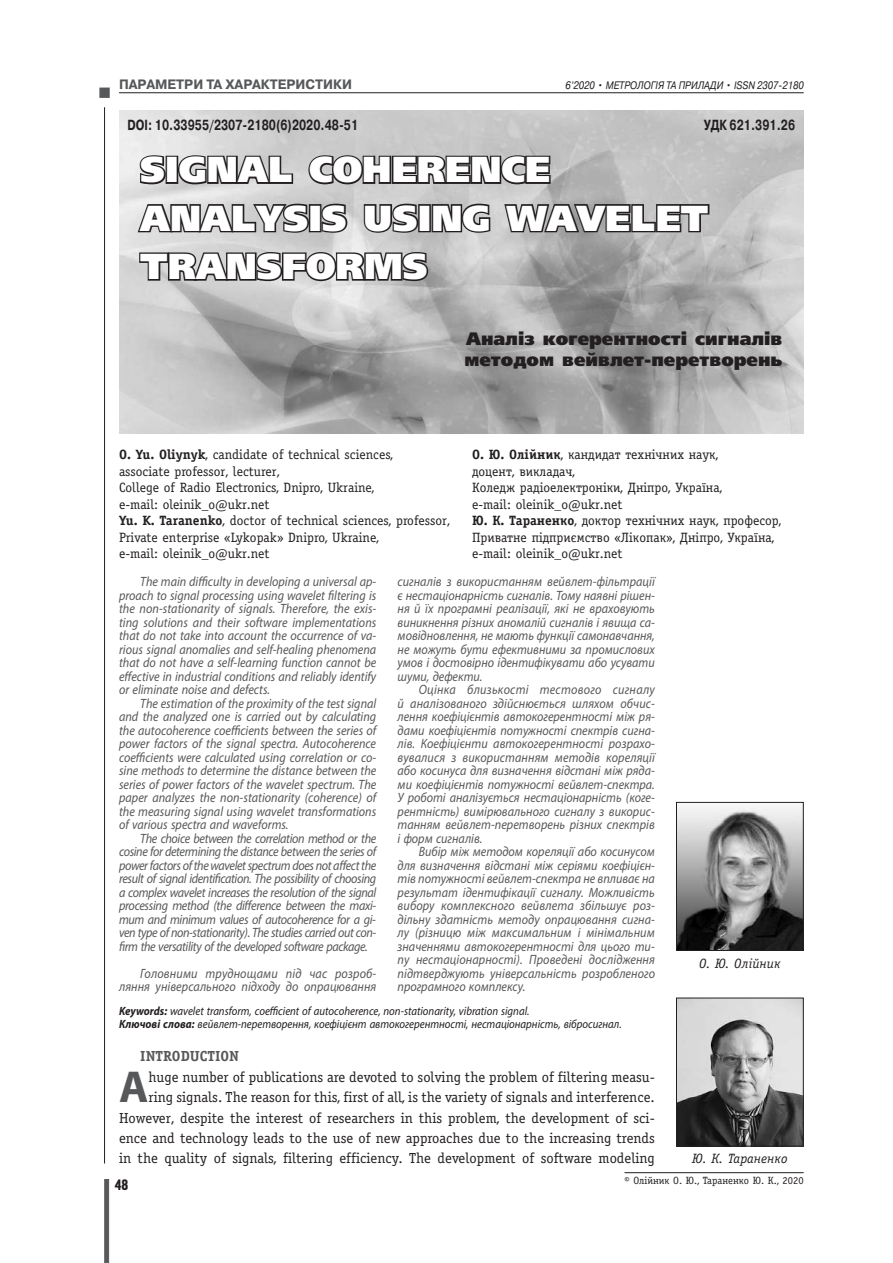
<style>
.page{position:relative;width:893px;height:1263px;background:#fff}
.page>*{position:absolute;margin:0;border:0;box-sizing:border-box;transform-origin:0 0}
.t1{font:700 44.85px "Myriad Pro";color:#57585a}
.t2{font:36px/48.3px "Free Set Black C";color:#fff}
.t3{font:18px/21px "Free Set Black C";color:#231f20}
.t4{font:15.15px "Hermes C";color:#231f20}
.t5{font:14.7px/20.4px "Officina Serif C";color:#231f20;text-align:right}
.t6{font:700 14.7px "Pragmatica C";color:#231f20;scale:.75 1}
.t7{font:700 14.7px "Officina Serif C";color:#57585a}
.t8{font:700 13.65px "Pragmatica C";color:#57585a;scale:.96 1}
.t9{font:italic 13.5px/13.5px "Myriad Pro";color:#57585a;text-align:justify;scale:.9 1}
.t10{font:13.5px/16.5px "Officina Serif C";color:#231f20}
.t11{font:italic 13.5px "Officina Serif C";color:#231f20}
.t12{font:italic 12px/12.8px "Myriad Pro";color:#231f20;scale:.9 1}
.t13{font:italic 10.8px "Pragmatica C";color:#231f20;scale:.84 1}
.t14{font:10.5px "Officina Serif C";color:#231f20}
.s1{font-style:normal}
.s2{font-weight:700}
</style>
<div class="page">
<div style="left:99px;top:88px;width:11px;height:10px;background:#57585a;border:2px solid #57585a"></div>
<svg style="left:104px;top:1179px;width:5px;height:84px"></svg>
<hr style="left:119px;top:92px;width:685px;height:1px;background:#231f20">
<hr style="left:104px;top:107px;width:1px;height:1056px;background:#231f20">
<img style="left:119px;top:111px;width:685px;height:322px">
<svg style="left:138px;top:154px;width:29px;height:32px"></svg>
<div style="left:166px;top:156px;width:12px;height:28px;border:3px solid #231f20"></div>
<svg style="left:176px;top:153px;width:119px;height:33px;background:#8c8a8b"></svg>
<svg style="left:307px;top:154px;width:245px;height:32px;background:#7d7b7b"></svg>
<svg style="left:136px;top:202px;width:174px;height:32px;background:#8d8c8c"></svg>
<div style="left:309px;top:204px;width:12px;height:28px;border:3px solid #231f20"></div>
<svg style="left:320px;top:202px;width:29px;height:32px"></svg>
<svg style="left:362px;top:202px;width:58px;height:32px;background:#838282"></svg>
<div style="left:418px;top:204px;width:13px;height:28px;border:3px solid #231f20"></div>
<svg style="left:430px;top:202px;width:62px;height:32px;background:#7d7b7c"></svg>
<svg style="left:502px;top:202px;width:209px;height:33px;background:#7b7a7a"></svg>
<svg style="left:138px;top:250px;width:292px;height:33px;background:#878586"></svg>
<hr style="left:624px;top:1172px;width:180px;height:1px;background:#231f20">
<img style="left:678px;top:807px;width:124px;height:142px">
<div style="left:676px;top:802px;width:128px;height:149px;border:1px solid #231f20"></div>
<img style="left:678px;top:1000px;width:124px;height:144px">
<div style="left:676px;top:998px;width:128px;height:148px;border:1px solid #231f20"></div>
<p class="t8" style="left:119px;top:77px;width:244px">ПАРАМЕТРИ ТА ХАРАКТЕРИСТИКИ</p>
<p class="t13" style="left:565px;top:79px;width:286px">6’2020 <span class="s1">•</span> МЕТРОЛОГІЯ ТА ПРИЛАДИ <span class="s1">•</span> ISSN 2307-2180</p>
<p class="t6" style="left:128px;top:117px;width:309px">DOI: 10.33955/2307-2180(6)2020.48-51</p>
<p class="t6" style="left:704px;top:117px;width:123px">УДК 621.391.26</p>
<h2 class="t2" style="left:140px;top:146px;width:569px">SIGNAL COHERENCE<br>ANALYSIS USING WAVELET<br>TRANSFORMS</h2>
<h3 class="t3" style="left:464px;top:328px;width:319px">Аналіз когерентності сигналів методом вейвлет-перетворень</h3>
<p class="t10" style="left:119px;top:447px;width:332px"><span class="s2">O. Yu. Oliynyk</span>, candidate of technical sciences,<br>associate professor, lecturer,<br>College of Radio Electronics, Dnipro, Ukraine,<br>е-mail: oleinik_o@ukr.net<br><span class="s2">Yu. K. Taranenko</span>, doctor of technical sciences, professor, Private enterprise «Lykopak» Dnipro, Ukraine,<br>e-mail: oleinik_o@ukr.net</p>
<p class="t10" style="left:472px;top:447px;width:311px"><span class="s2">О. Ю. Олійник</span>, кандидат технічних наук,<br>доцент, викладач,<br>Коледж радіоелектроніки, Дніпро, Україна,<br>е-mail: oleinik_o@ukr.net<br><span class="s2">Ю. К. Тараненко</span>, доктор технічних наук, професор, Приватне підприємство «Лікопак», Дніпро, Україна, e-mail: oleinik_o@ukr.net</p>
<p class="t9" style="left:119px;top:575px;width:287px;text-indent:21px">The main difficulty in developing a universal ap&shy;proach to signal processing using wavelet filtering is the non-stationarity of signals. Therefore, the exis&shy;ting solutions and their software implementations that do not take into account the occurrence of va&shy;rious signal anomalies and self-healing phenomena that do not have a self-learning function cannot be effective in industrial conditions and reliably identify or eliminate noise and defects.</p>
<p class="t9" style="left:119px;top:696px;width:287px;text-indent:21px">The estimation of the proximity of the test signal and the analyzed one is carried out by calculating the autocoherence coefficients between the series of power factors of the signal spectra. Autocoherence coefficients were calculated using correlation or co&shy;sine methods to determine the distance between the series of power factors of the wavelet spectrum. The paper analyzes the non-stationarity (coherence) of the measuring signal using wavelet transformations of various spectra and waveforms.</p>
<p class="t9" style="left:119px;top:831px;width:287px;text-indent:21px">The choice between the correlation method or the cosine for determining the distance between the series of power factors of the wavelet spectrum does not affect the result of signal identification. The possibility of choosing a complex wavelet increases the resolution of the signal processing method (the difference between the maxi&shy;mum and minimum values of autocoherence for a gi&shy;ven type of non-stationarity). The studies carried out con&shy;firm the versatility of the developed software package.</p>
<p class="t9" style="left:119px;top:966px;width:287px;text-align:right">Головними труднощами під час розроб&shy;ляння універсального підходу до опрацювання</p>
<p class="t9" style="left:398px;top:575px;width:287px">сигналів з використанням вейвлет-фільтрації є нестаціонарність сигналів. Тому наявні рішен&shy;ня й їх програмні реалізації, які не враховують виникнення різних аномалій сигналів і явища са&shy;мовідновлення, не мають функції самонавчання, не можуть бути ефективними за промислових умов і достовірно ідентифікувати або усувати шуми, дефекти.</p>
<p class="t9" style="left:398px;top:683px;width:287px;text-indent:21px">Оцінка близькості тестового сигналу й аналізованого здійснюється шляхом обчис&shy;лення коефіцієнтів автокогерентності між ря&shy;дами коефіцієнтів потужності спектрів сигна&shy;лів. Коефіцієнти автокогерентності розрахо&shy;вувалися з використанням методів кореляції або косинуса для визначення відстані між ряда&shy;ми коефіцієнтів потужності вейвлет-спектра.<br>У роботі аналізується нестаціонарність (коге&shy;рентність) вимірювального сигналу з викорис&shy;танням вейвлет-перетворень різних спектрів і форм сигналів.</p>
<p class="t9" style="left:398px;top:845px;width:288px;text-indent:21px">Вибір між методом кореляції або косинусом для визначення відстані між серіями коефіцієн&shy;тів потужності вейвлет-спектра не впливає на результат ідентифікації сигналу. Можливість вибору комплексного вейвлета збільшує роз&shy;дільну здатність методу опрацювання сигна&shy;лу (різницю між максимальним і мінімальним значеннями автокогерентності для цього ти&shy;пу нестаціонарності). Проведені дослідження підтверджують універсальність розробленого програмного комплексу.</p>
<p class="t12" style="left:119px;top:1004px;width:560px"><span class="s2">Keywords:</span> wavelet transform, coefficient of autocoherence, non-stationarity, vibration signal.<br><span class="s2">Ключові слова:</span> вейвлет-перетворення, коефіцієнт автокогерентності, нестаціонарність, вібросигнал.</p>
<p class="t7" style="left:140px;top:1048px;width:100px">INTRODUCTION</p>
<h1 class="t1" style="left:119px;top:1058px;width:31px">A</h1>
<p class="t5" style="left:119px;top:1067px;width:537px">huge number of publications are devoted to solving the problem of filtering measu-<br>ring signals. The reason for this, first of all, is the variety of signals and interference.<br>However, despite the interest of researchers in this problem, the development of sci&shy;ence and technology leads to the use of new approaches due to the increasing trends in the quality of signals, filtering efficiency. The development of software modeling</p>
<p class="t11" style="left:699px;top:956px;width:83px">О. Ю. Олійник</p>
<p class="t11" style="left:692px;top:1151px;width:97px">Ю. К. Тараненко</p>
<p class="t4" style="left:115px;top:1176px;width:15px">48</p>
<p class="t14" style="left:624px;top:1175px;width:181px">© Олійник О. Ю., Тараненко Ю. К., 2020</p>
</div>
